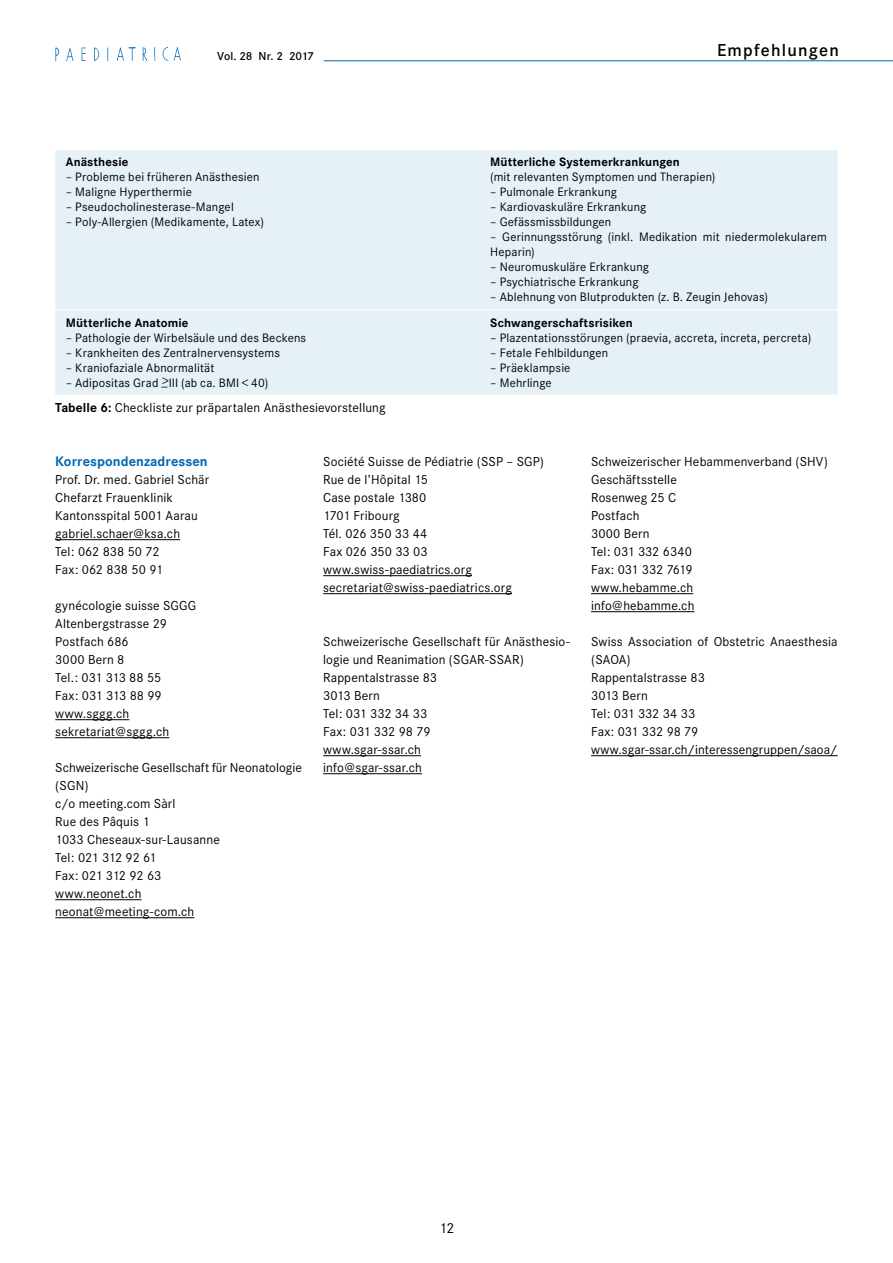
<style>
.page{position:relative;width:893px;height:1263px;background:#fff}
.page>*{position:absolute;margin:0;border:0;box-sizing:border-box;transform-origin:0 0}
.t1{font:600 18px "Corporate S";letter-spacing:.07em;color:#000}
.t2{font:15px "Corporate S";color:#000}
.t3{font:13.5px/18px "Corporate S";letter-spacing:.01em;color:#000}
.t4{font:700 13.5px "Corporate SBQ";letter-spacing:.005em;color:#0067b1}
.t5{font:12px/15px "Corporate SBQ";letter-spacing:.015em;color:#000}
.t6{font:700 12px "Corporate SBQ";letter-spacing:.005em;color:#000}
.t7{font:600 12px "Corporate S";letter-spacing:-.015em;color:#000}
.s1{font-weight:700}
</style>
<div class="page">
<hr style="left:324px;top:60px;width:569px;height:1px;background:#0067b1">
<img style="left:55px;top:47px;width:126px;height:14px">
<hr style="left:55px;top:539px;width:125px;height:1px;background:#000">
<hr style="left:55px;top:719px;width:74px;height:1px;background:#000">
<hr style="left:55px;top:737px;width:114px;height:1px;background:#000">
<hr style="left:55px;top:899px;width:86px;height:1px;background:#000">
<hr style="left:55px;top:917px;width:139px;height:1px;background:#000">
<hr style="left:323px;top:575px;width:149px;height:1px;background:#000">
<hr style="left:323px;top:593px;width:189px;height:1px;background:#000">
<hr style="left:323px;top:755px;width:98px;height:1px;background:#000">
<hr style="left:323px;top:773px;width:99px;height:1px;background:#000">
<hr style="left:591px;top:593px;width:102px;height:1px;background:#000">
<hr style="left:591px;top:611px;width:103px;height:1px;background:#000">
<hr style="left:591px;top:755px;width:247px;height:1px;background:#000">
<div style="left:55px;top:150px;width:782px;height:245px;background:#e6f0f7"></div>
<hr style="left:55px;top:310px;width:425px;height:1px;background:#fff">
<hr style="left:480px;top:310px;width:357px;height:1px;background:#fff">
<p class="t7" style="left:217px;top:49px;width:98px">Vol. 28 Nr. 2 2017</p>
<h1 class="t1" style="left:717px;top:39px;width:123px">Empfehlungen</h1>
<p class="t6" style="left:66px;top:155px;width:64px">Anästhesie</p>
<p class="t5" style="left:66px;top:170px;width:195px">– Probleme bei früheren Anästhesien</p>
<p class="t5" style="left:66px;top:185px;width:128px">– Maligne Hyperthermie</p>
<p class="t5" style="left:66px;top:200px;width:169px">– Pseudocholinesterase-Mangel</p>
<p class="t5" style="left:66px;top:215px;width:200px">– Poly-Allergien (Medikamente, Latex)</p>
<p class="t6" style="left:66px;top:315px;width:124px">Mütterliche Anatomie</p>
<p class="t5" style="left:66px;top:330px;width:242px">– Pathologie der Wirbelsäule und des Beckens</p>
<p class="t5" style="left:66px;top:345px;width:215px">– Krankheiten des Zentralnervensystems</p>
<p class="t5" style="left:66px;top:360px;width:150px">– Kraniofaziale Abnormalität</p>
<p class="t5" style="left:66px;top:375px;width:204px">– Adipositas Grad _&gt;III (ab ca. BMI &lt; 40)</p>
<p class="t3" style="left:55px;top:399px;width:332px"><span class="s1">Tabelle 6:</span> Checkliste zur präpartalen Anästhesievorstellung</p>
<p class="t6" style="left:490px;top:155px;width:191px">Mütterliche Systemerkrankungen</p>
<p class="t5" style="left:490px;top:170px;width:227px">(mit relevanten Symptomen und Therapien)</p>
<p class="t5" style="left:490px;top:185px;width:128px">– Pulmonale Erkrankung</p>
<p class="t5" style="left:490px;top:200px;width:157px">– Kardiovaskuläre Erkrankung</p>
<p class="t5" style="left:490px;top:215px;width:123px">– Gefässmissbildungen</p>
<p class="t5" style="left:490px;top:230px;width:338px">– Gerinnungsstörung (inkl. Medikation mit niedermolekularem<br>Heparin)</p>
<p class="t5" style="left:490px;top:260px;width:160px">– Neuromuskuläre Erkrankung</p>
<p class="t5" style="left:490px;top:275px;width:150px">– Psychiatrische Erkrankung</p>
<p class="t5" style="left:490px;top:290px;width:279px">– Ablehnung von Blutprodukten (z. B. Zeugin Jehovas)</p>
<p class="t6" style="left:490px;top:315px;width:144px">Schwangerschaftsrisiken</p>
<p class="t5" style="left:490px;top:330px;width:322px">– Plazentationsstörungen (praevia, accreta, increta, percreta)</p>
<p class="t5" style="left:490px;top:345px;width:119px">– Fetale Fehlbildungen</p>
<p class="t5" style="left:490px;top:360px;width:82px">– Präeklampsie</p>
<p class="t5" style="left:490px;top:375px;width:63px">– Mehrlinge</p>
<p class="t4" style="left:55px;top:453px;width:154px">Korrespondenzadressen</p>
<p class="t3" style="left:55px;top:471px;width:155px">Prof. Dr. med. Gabriel Schär<br>Chefarzt Frauenklinik<br>Kantonsspital 5001 Aarau gabriel.schaer@ksa.ch<br>Tel: 062 838 50 72<br>Fax: 062 838 50 91</p>
<p class="t3" style="left:55px;top:597px;width:142px">gynécologie suisse SGGG<br>Altenbergstrasse 29<br>Postfach 686<br>3000 Bern 8<br>Tel.: 031 313 88 55<br>Fax: 031 313 88 99 www.sggg.ch sekretariat@sggg.ch</p>
<p class="t3" style="left:55px;top:759px;width:248px">Schweizerische Gesellschaft für Neonatologie (SGN)<br>c/o meeting.com Sàrl<br>Rue des Pâquis 1<br>1033 Cheseaux-sur-Lausanne<br>Tel: 021 312 92 61<br>Fax: 021 312 92 63<br>www.neonet.ch<br>neonat@meeting-com.ch</p>
<p class="t3" style="left:323px;top:453px;width:222px">Société Suisse de Pédiatrie (SSP – SGP)<br>Rue de l’Hôpital 15<br>Case postale 1380<br>1701 Fribourg<br>Tél. 026 350 33 44<br>Fax 026 350 33 03 www.swiss-paediatrics.org secretariat@swiss-paediatrics.org</p>
<p class="t3" style="left:323px;top:633px;width:248px">Schweizerische Gesellschaft für Anästhesio&shy;logie und Reanimation (SGAR-SSAR)<br>Rappentalstrasse 83<br>3013 Bern<br>Tel: 031 332 34 33<br>Fax: 031 332 98 79<br>www.sgar-ssar.ch<br>info@sgar-ssar.ch</p>
<p class="t3" style="left:591px;top:453px;width:238px">Schweizerischer Hebammenverband (SHV)<br>Geschäftsstelle<br>Rosenweg 25 C<br>Postfach<br>3000 Bern<br>Tel: 031 332 6340<br>Fax: 031 332 7619<br>www.hebamme.ch<br>info@hebamme.ch</p>
<p class="t3" style="left:591px;top:633px;width:248px">Swiss Association of Obstetric Anaesthesia (SAOA)<br>Rappentalstrasse 83<br>3013 Bern<br>Tel: 031 332 34 33<br>Fax: 031 332 98 79 www.sgar-ssar.ch/interessengruppen/saoa/</p>
<p class="t2" style="left:439px;top:1219px;width:17px">12</p>
</div>
